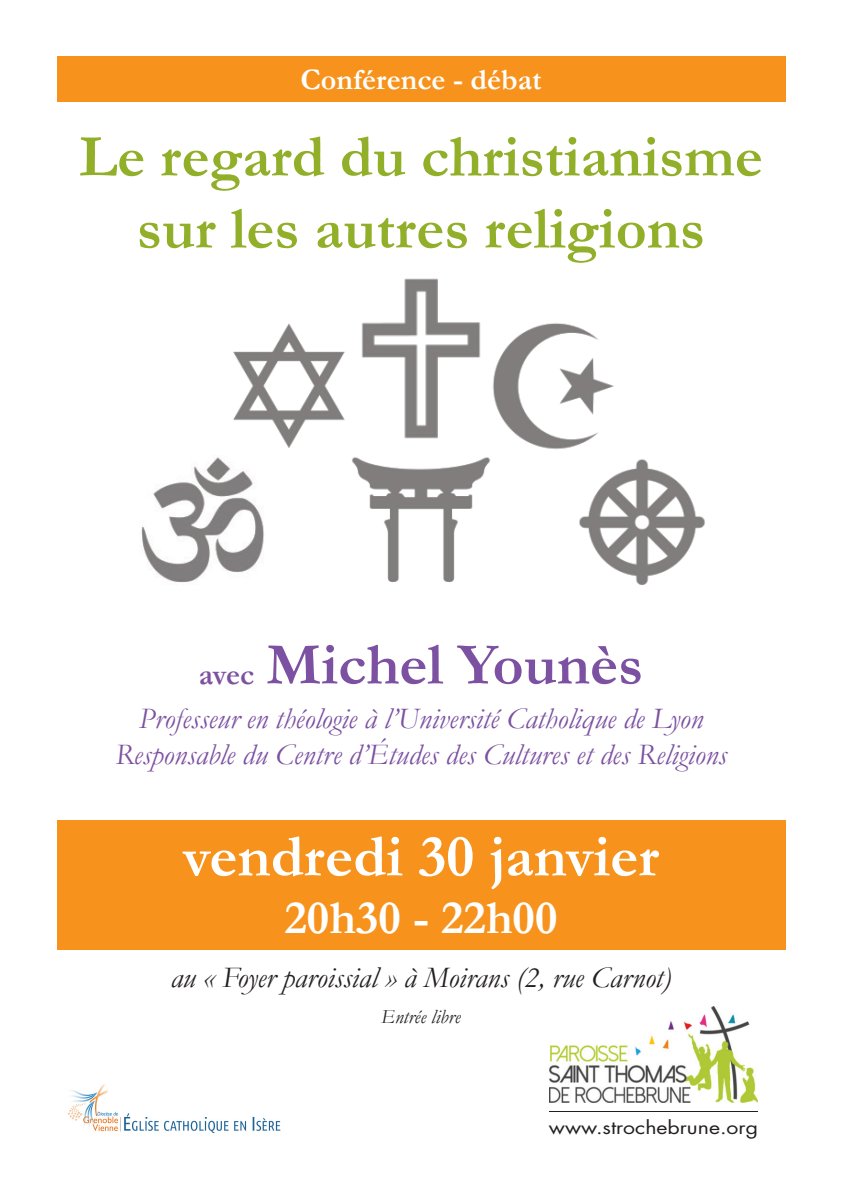
<style>
.page{position:relative;width:842px;height:1191px;background:#fff}
.page>*{position:absolute;margin:0;border:0;box-sizing:border-box;transform-origin:0 0}
.t1{font:700 60px/72px "Garamond";color:#92af2a;text-align:center}
.t2{font:700 60px "Garamond";color:#fff}
.t3{font:700 60px "Garamond";color:#7c51a1}
.t4{font:700 48px "Garamond";color:#fff}
.t5{font:italic 30px/36px "Garamond";color:#7c51a1;text-align:center}
.t6{font:italic 30px "Garamond";color:#231f20}
.t7{font:700 30px "Garamond";color:#fff}
.t8{font:italic 20px "Garamond";color:#231f20}
.t9{font:18px "Futura";color:#231f20;scale:1.18 1}
.s1{font-size:30px}
</style>
<div class="page">
<div style="left:57px;top:57px;width:728px;height:45px;background:#f7931d"></div>
<img style="left:351px;top:457px;width:139px;height:125px">
<img style="left:549px;top:1006px;width:209px;height:96px">
<img style="left:68px;top:1084px;width:213px;height:49px">
<hr style="left:549px;top:1111px;width:209px;height:1px;background:#231f20">
<img style="left:141px;top:457px;width:123px;height:126px">
<img style="left:233px;top:323px;width:112px;height:125px">
<img style="left:361px;top:278px;width:120px;height:161px">
<img style="left:493px;top:323px;width:121px;height:126px">
<img style="left:579px;top:459px;width:126px;height:126px">
<div style="left:57px;top:820px;width:728px;height:129px;background:#f7931d"></div>
<p class="t7" style="left:300px;top:62px;width:242px">Conférence - débat</p>
<h1 class="t1" style="left:79px;top:120px;width:685px">Le regard du christianisme sur les autres religions</h1>
<h1 class="t3" style="left:199px;top:629px;width:446px"><span class="s1">avec</span> Michel Younès</h1>
<p class="t5" style="left:115px;top:700px;width:613px">Professeur en théologie à l’Université Catholique de Lyon<br>Responsable du Centre d’Études des Cultures et des Religions</p>
<h1 class="t2" style="left:183px;top:821px;width:478px">vendredi 30 janvier</h1>
<h2 class="t4" style="left:284px;top:889px;width:275px">20h30 - 22h00</h2>
<p class="t6" style="left:171px;top:959px;width:502px">au « Foyer paroissial » à Moirans (2, rue Carnot)</p>
<p class="t8" style="left:381px;top:1004px;width:81px">Entrée libre</p>
<p class="t9" style="left:549px;top:1116px;width:179px">www.strochebrune.org</p>
</div>
